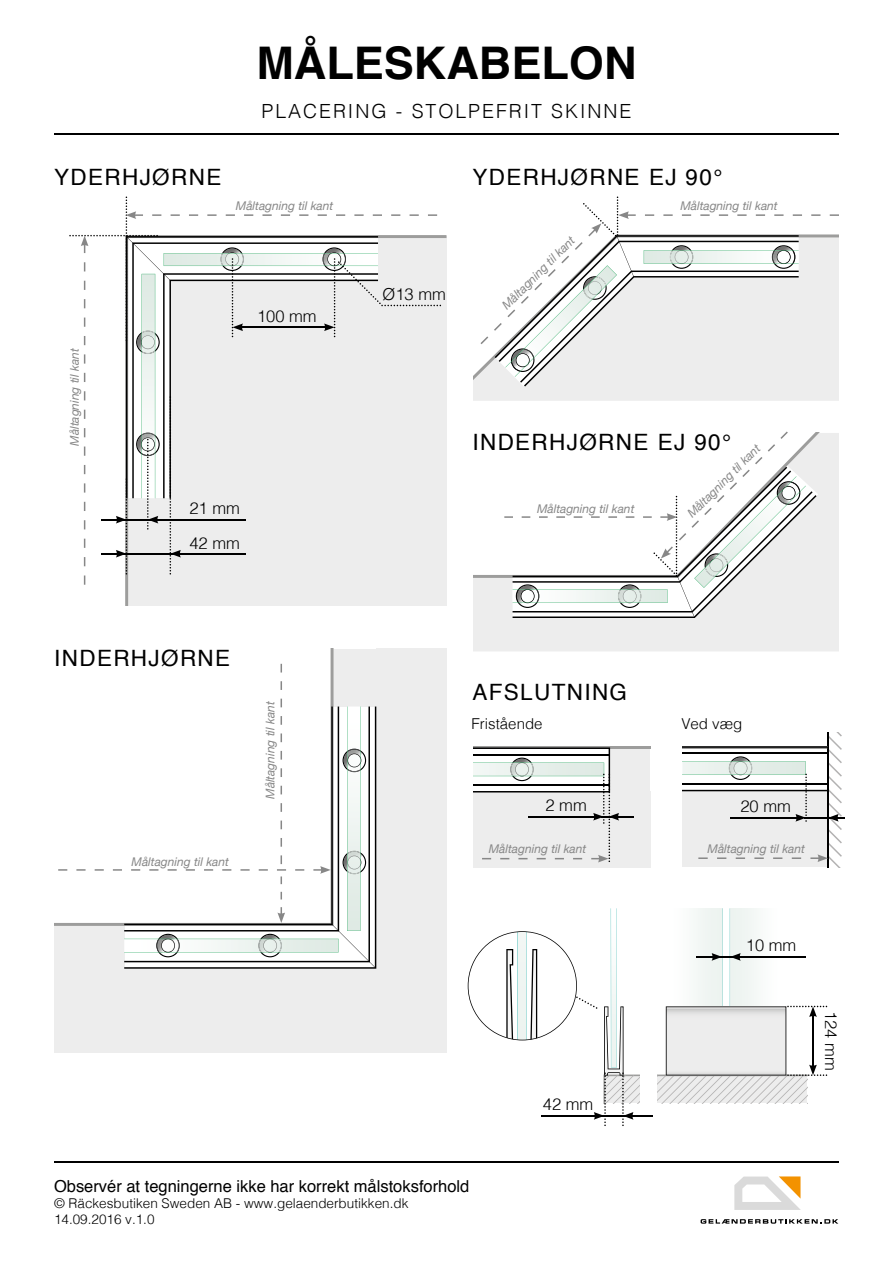
<style>
.page{position:relative;width:893px;height:1263px;background:#fff}
.page>*{position:absolute;margin:0;border:0;box-sizing:border-box;transform-origin:0 0}
.t1{font:700 45px "Helvetica";color:#000}
.t2{font:22.5px "Helvetica";letter-spacing:.06em;color:#000}
.t3{font:300 19.5px "Helvetica";letter-spacing:.1em;color:#000}
.t4{font:16.5px "Helvetica";color:#000}
.t5{font:300 16.5px/34px "Helvetica";color:#000}
.t6{font:300 15px "Helvetica";color:#000}
.t7{font:300 13.5px/16.2px "Helvetica";color:#000}
.t8{font:italic 12px "Helvetica Neue";color:#878787}
</style>
<div class="page">
<div style="left:125px;top:235px;width:321px;height:371px;background:#ededed"></div>
<svg style="left:473px;top:234px;width:366px;height:167px;background:#ededed"></svg>
<div style="left:473px;top:433px;width:366px;height:218px;background:#ededed"></div>
<svg style="left:473px;top:433px;width:358px;height:145px"></svg>
<div style="left:473px;top:791px;width:177px;height:76px;background:#ededed"></div>
<div style="left:609px;top:747px;width:41px;height:54px;background:#ededed"></div>
<hr style="left:473px;top:745px;width:177px;height:3px;background:#9d9d9c">
<div style="left:54px;top:968px;width:392px;height:84px;background:#ededed"></div>
<div style="left:54px;top:924px;width:70px;height:44px;background:#ededed"></div>
<div style="left:332px;top:649px;width:44px;height:57px;background:#ededed"></div>
<div style="left:376px;top:649px;width:70px;height:319px;background:#ededed"></div>
<svg style="left:54px;top:649px;width:280px;height:277px"></svg>
<hr style="left:54px;top:1161px;width:785px;height:1px;background:#000">
<hr style="left:54px;top:134px;width:785px;height:1px;background:#000">
<svg style="left:830px;top:214px;width:9px;height:2px"></svg>
<svg style="left:811px;top:214px;width:9px;height:2px"></svg>
<svg style="left:468px;top:908px;width:359px;height:218px"></svg>
<svg style="left:480px;top:197px;width:322px;height:189px"></svg>
<svg style="left:504px;top:431px;width:312px;height:187px"></svg>
<svg style="left:69px;top:197px;width:372px;height:388px"></svg>
<svg style="left:58px;top:869px;width:9px;height:2px"></svg>
<svg style="left:76px;top:869px;width:10px;height:2px"></svg>
<svg style="left:95px;top:869px;width:9px;height:2px"></svg>
<svg style="left:113px;top:699px;width:263px;height:269px"></svg>
<svg style="left:473px;top:747px;width:161px;height:115px"></svg>
<svg style="left:682px;top:732px;width:162px;height:135px"></svg>
<svg style="left:734px;top:1176px;width:67px;height:34px"></svg>
<svg style="left:701px;top:1219px;width:137px;height:5px"></svg>
<h1 class="t1" style="left:256px;top:27px;width:381px">MÅLESKABELON</h1>
<h3 class="t3" style="left:262px;top:94px;width:371px">PLACERING - STOLPEFRIT SKINNE</h3>
<h2 class="t2" style="left:54px;top:160px;width:169px">YDERHJØRNE</h2>
<h2 class="t2" style="left:472px;top:160px;width:251px">YDERHJØRNE EJ 90°</h2>
<p class="t8" style="left:236px;top:197px;width:99px">Måltagning til kant</p>
<p class="t8" style="left:680px;top:197px;width:99px">Måltagning til kant</p>
<h3 class="t5" style="left:257px;top:298px;width:61px">100 mm</h3>
<h3 class="t5" style="left:383px;top:276px;width:65px">Ø13 mm</h3>
<p class="t8" style="left:498px;top:301px;width:99px;rotate:-45deg">Måltagning til kant</p>
<p class="t8" style="left:66px;top:446px;width:99px;rotate:-90deg">Måltagning til kant</p>
<h3 class="t5" style="left:189px;top:490px;width:52px">21 mm<br>42 mm</h3>
<h2 class="t2" style="left:472px;top:425px;width:260px">INDERHJØRNE EJ 90°</h2>
<p class="t8" style="left:683px;top:509px;width:99px;rotate:-45deg">Måltagning til kant</p>
<p class="t8" style="left:537px;top:500px;width:99px">Måltagning til kant</p>
<h2 class="t2" style="left:54px;top:640px;width:177px">INDERHJØRNE</h2>
<p class="t8" style="left:132px;top:853px;width:99px">Måltagning til kant</p>
<p class="t8" style="left:262px;top:799px;width:99px;rotate:-90deg">Måltagning til kant</p>
<h2 class="t2" style="left:472px;top:674px;width:156px">AFSLUTNING</h2>
<p class="t6" style="left:472px;top:711px;width:72px">Fristående</p>
<p class="t6" style="left:681px;top:711px;width:62px">Ved væg</p>
<h3 class="t5" style="left:545px;top:787px;width:43px">2 mm</h3>
<h3 class="t5" style="left:740px;top:788px;width:52px">20 mm</h3>
<p class="t8" style="left:489px;top:840px;width:99px">Måltagning til kant</p>
<p class="t8" style="left:708px;top:840px;width:99px">Måltagning til kant</p>
<h3 class="t4" style="left:54px;top:1173px;width:417px">Observér at tegningerne ikke har korrekt målstoksforhold</h3>
<p class="t7" style="left:54px;top:1194px;width:356px">© Räckesbutiken Sweden AB - www.gelaenderbutikken.dk<br>14.09.2016 v.1.0</p>
<h3 class="t5" style="left:543px;top:1086px;width:52px">42 mm</h3>
<h3 class="t5" style="left:746px;top:927px;width:52px">10 mm</h3>
<h3 class="t5" style="left:849px;top:1011px;width:61px;rotate:90deg">124 mm</h3>
</div>
